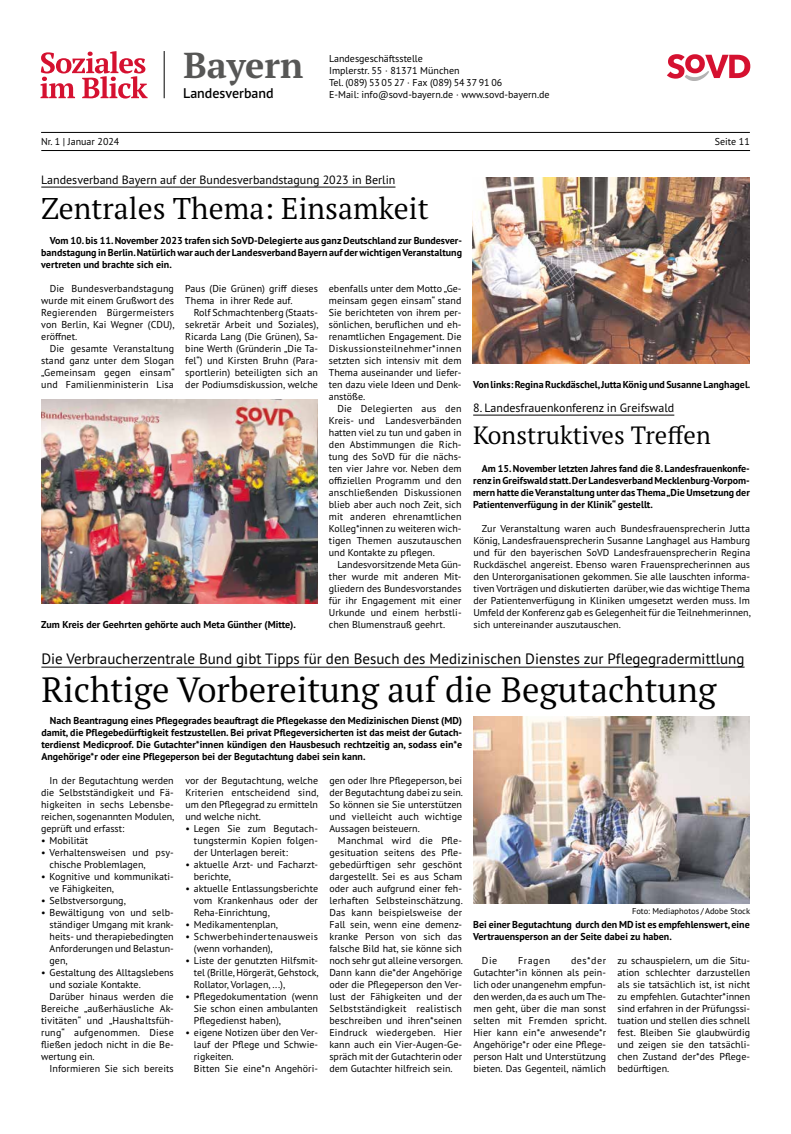
<style>
.page{position:relative;width:791px;height:1134px;background:#fff}
.page>*{position:absolute;margin:0;border:0;box-sizing:border-box;transform-origin:0 0}
.t1{font:700 36px "PT Serif Pro";color:#575756}
.t2{font:35px "PT Serif Pro";color:#000}
.t3{font:30px "PT Serif Pro";color:#000}
.t4{font:25px "PT Serif Pro";color:#000}
.t5{font:15px "PT Sans Pro";color:#000}
.t6{font:600 14px "PT Sans Pro";color:#000}
.t7{font:12px "PT Sans Pro";color:#000}
.t8{font:10px/12px "PT Sans Pro";color:#000;text-align:justify}
.t9{font:700 10px/12px "PT Sans Pro";color:#000;text-align:justify}
.t10{font:10px/12px "PT Sans Pro";letter-spacing:.03em;color:#000}
.t11{font:10px "PT Sans Pro";letter-spacing:.02em;color:#000}
.t12{font:8.5px "PT Sans Pro";color:#000}
</style>
<div class="page">
<hr style="left:164px;top:51px;width:1px;height:47px;background:#000">
<hr style="left:41px;top:132px;width:709px;height:1px;background:#000">
<svg style="left:667px;top:54px;width:83px;height:27px"></svg>
<svg style="left:41px;top:51px;width:107px;height:48px"></svg>
<hr style="left:41px;top:150px;width:709px;height:1px;background:#000">
<img style="left:472px;top:177px;width:277px;height:187px">
<img style="left:41px;top:400px;width:277px;height:204px">
<hr style="left:41px;top:187px;width:354px;height:1px;background:#000">
<hr style="left:473px;top:415px;width:201px;height:1px;background:#000">
<hr style="left:41px;top:667px;width:703px;height:1px;background:#000">
<img style="left:473px;top:717px;width:277px;height:187px">
<h1 class="t1" style="left:183px;top:41px;width:121px">Bayern</h1>
<p class="t8" style="left:329px;top:52px;width:222px;text-align:left">Landesgeschäftsstelle<br>Implerstr. 55 · 81371 München<br>Tel. (089) 53 05 27 · Fax (089) 54 37 91 06<br>E-Mail: info@sovd-bayern.de · www.sovd-bayern.de</p>
<h3 class="t6" style="left:183px;top:84px;width:92px">Landesverband</h3>
<p class="t8" style="left:41px;top:135px;width:80px">Nr. 1 | Januar 2024</p>
<p class="t8" style="left:715px;top:135px;width:36px">Seite 11</p>
<p class="t7" style="left:41px;top:172px;width:356px">Landesverband Bayern auf der Bundesverbandstagung 2023 in Berlin</p>
<h3 class="t3" style="left:41px;top:188px;width:389px">Zentrales Thema: Einsamkeit</h3>
<p class="t9" style="left:41px;top:234px;width:422px;text-indent:8px">Vom 10. bis 11. November 2023 trafen sich SoVD-Delegierte aus ganz Deutschland zur Bundesver&shy;bandstagung in Berlin. Natürlich war auch der Landesverband Bayern auf der wichtigen Veranstaltung vertreten und brachte sich ein.</p>
<p class="t8" style="left:41px;top:282px;width:135px;text-indent:8px">Die Bundesverbandstagung wurde mit einem Grußwort des Regierenden Bürgermeisters von Berlin, Kai Wegner (CDU), eröffnet.</p>
<p class="t8" style="left:41px;top:342px;width:135px;text-indent:8px">Die gesamte Veranstaltung stand ganz unter dem Slogan „Gemeinsam gegen einsam“ und Familienministerin Lisa</p>
<p class="t8" style="left:329px;top:282px;width:134px">ebenfalls unter dem Motto „Ge&shy;meinsam gegen einsam“ stand Sie berichteten von ihrem per&shy;sönlichen, beruflichen und eh&shy;renamtlichen Engagement. Die Diskussionsteilnehmer*innen setzten sich intensiv mit dem Thema auseinander und liefer&shy;ten dazu viele Ideen und Denk&shy;anstöße.</p>
<p class="t8" style="left:329px;top:402px;width:134px;text-indent:8px">Die Delegierten aus den Kreis- und Landesverbänden hatten viel zu tun und gaben in den Abstimmungen die Rich&shy;tung des SoVD für die nächs&shy;ten vier Jahre vor. Neben dem offiziellen Programm und den anschließenden Diskussionen blieb aber auch noch Zeit, sich mit anderen ehrenamtlichen Kolleg*innen zu weiteren wich&shy;tigen Themen auszutauschen und Kontakte zu pflegen.</p>
<p class="t8" style="left:329px;top:558px;width:134px;text-indent:8px">Landesvorsitzende Meta Gün&shy;ther wurde mit anderen Mit&shy;gliedern des Bundesvorstandes für ihr Engagement mit einer Urkunde und einem herbstli&shy;chen Blumenstrauß geehrt.</p>
<p class="t8" style="left:185px;top:282px;width:134px">Paus (Die Grünen) griff dieses<br>Thema in ihrer Rede auf.</p>
<p class="t8" style="left:185px;top:306px;width:135px;text-indent:8px">Rolf Schmachtenberg (Staats&shy;sekretär Arbeit und Soziales), Ricarda Lang (Die Grünen), Sa&shy;bine Werth (Gründerin „Die Ta&shy;fel“) und Kirsten Bruhn (Para&shy;sportlerin) beteiligten sich an der Podiumsdiskussion, welche</p>
<p class="t9" style="left:41px;top:618px;width:256px">Zum Kreis der Geehrten gehörte auch Meta Günther (Mitte).</p>
<p class="t9" style="left:473px;top:378px;width:279px">Von links: Regina Ruckdäschel, Jutta König und Susanne Langhagel.</p>
<p class="t7" style="left:473px;top:400px;width:203px">8. Landesfrauenkonferenz in Greifswald</p>
<h3 class="t4" style="left:473px;top:419px;width:239px">Konstruktives Treffen</h3>
<p class="t9" style="left:473px;top:462px;width:278px;text-indent:8px">Am 15. November letzten Jahres fand die 8. Landesfrauenkonfe&shy;renz in Greifswald statt. Der Landesverband Mecklenburg-Vorpom&shy;mern hatte die Veranstaltung unter das Thema „Die Umsetzung der Patientenverfügung in der Klinik“ gestellt.</p>
<p class="t8" style="left:473px;top:522px;width:279px;text-indent:8px">Zur Veranstaltung waren auch Bundesfrauensprecherin Jutta König, Landesfrauensprecherin Susanne Langhagel aus Hamburg und für den bayerischen SoVD Landesfrauensprecherin Regina Ruckdäschel angereist. Ebenso waren Frauensprecherinnen aus den Unterorganisationen gekommen. Sie alle lauschten informa&shy;tiven Vorträgen und diskutierten darüber, wie das wichtige Thema der Patientenverfügung in Kliniken umgesetzt werden muss. Im Umfeld der Konferenz gab es Gelegenheit für die Teilnehmerinnen, sich untereinander auszutauschen.</p>
<h3 class="t5" style="left:41px;top:649px;width:705px">Die Verbraucherzentrale Bund gibt Tipps für den Besuch des Medizinischen Dienstes zur Pflegegradermittlung</h3>
<h2 class="t2" style="left:41px;top:666px;width:676px">Richtige Vorbereitung auf die Begutachtung</h2>
<p class="t9" style="left:41px;top:714px;width:422px;text-indent:8px">Nach Beantragung eines Pflegegrades beauftragt die Pflegekasse den Medizinischen Dienst (MD) damit, die Pflegebedürftigkeit festzustellen. Bei privat Pflegeversicherten ist das meist der Gutach&shy;terdienst Medicproof. Die Gutachter*innen kündigen den Hausbesuch rechtzeitig an, sodass ein*e Angehörige*r oder eine Pflegeperson bei der Begutachtung dabei sein kann.</p>
<p class="t8" style="left:41px;top:774px;width:135px;text-indent:8px">In der Begutachtung werden die Selbstständigkeit und Fä&shy;higkeiten in sechs Lebensbe&shy;reichen, sogenannten Modulen, geprüft und erfasst:</p>
<p class="t8" style="left:41px;top:834px;width:49px">• Mobilität</p>
<p class="t8" style="left:50px;top:846px;width:126px;text-indent:-8px">• Verhaltensweisen und psy&shy;chische Problemlagen,</p>
<p class="t8" style="left:50px;top:870px;width:126px;text-indent:-8px">• Kognitive und kommunikati&shy;ve Fähigkeiten,</p>
<p class="t8" style="left:41px;top:894px;width:86px">• Selbstversorgung,</p>
<p class="t8" style="left:50px;top:906px;width:126px;text-indent:-8px">• Bewältigung von und selb&shy;ständiger Umgang mit krank&shy;heits- und therapiebedingten Anforderungen und Belastun&shy;gen,</p>
<p class="t8" style="left:41px;top:966px;width:134px">• Gestaltung des Alltagslebens</p>
<p class="t8" style="left:50px;top:978px;width:93px">und soziale Kontakte.</p>
<p class="t8" style="left:50px;top:990px;width:126px">Darüber hinaus werden die</p>
<p class="t8" style="left:41px;top:1002px;width:134px">Bereiche „außerhäusliche Ak-</p>
<p class="t8" style="left:41px;top:1014px;width:134px">tivitäten“ und „Haushaltsfüh-</p>
<p class="t11" style="left:41px;top:1026px;width:134px">rung“ aufgenommen. Diese</p>
<p class="t8" style="left:41px;top:1038px;width:134px">fließen jedoch nicht in die Be-</p>
<p class="t8" style="left:41px;top:1050px;width:55px">wertung ein.</p>
<p class="t8" style="left:50px;top:1062px;width:126px">Informieren Sie sich bereits</p>
<p class="t8" style="left:185px;top:774px;width:135px">vor der Begutachtung, welche Kriterien entscheidend sind, um den Pflegegrad zu ermitteln und welche nicht.</p>
<p class="t8" style="left:194px;top:822px;width:126px;text-indent:-8px">• Legen Sie zum Begutach&shy;tungstermin Kopien folgen&shy;der Unterlagen bereit:</p>
<p class="t8" style="left:194px;top:858px;width:126px;text-indent:-8px">• aktuelle Arzt- und Facharzt&shy;berichte,</p>
<p class="t8" style="left:194px;top:882px;width:126px;text-indent:-8px">• aktuelle Entlassungsberichte vom Krankenhaus oder der Reha-Einrichtung,</p>
<p class="t8" style="left:185px;top:918px;width:94px">• Medikamentenplan,</p>
<p class="t10" style="left:194px;top:930px;width:126px;text-indent:-8px">• Schwerbehindertenausweis (wenn vorhanden),</p>
<p class="t8" style="left:194px;top:954px;width:126px;text-indent:-8px">• Liste der genutzten Hilfsmit&shy;tel (Brille, Hörgerät, Gehstock, Rollator, Vorlagen, ...),</p>
<p class="t8" style="left:194px;top:990px;width:126px;text-indent:-8px">• Pflegedokumentation (wenn Sie schon einen ambulanten Pflegedienst haben),</p>
<p class="t8" style="left:194px;top:1026px;width:126px;text-align:left;text-indent:-8px">• eigene Notizen über den Ver&shy;lauf der Pflege und Schwie&shy;rigkeiten.<br>Bitten Sie eine*n Angehöri-</p>
<p class="t8" style="left:329px;top:774px;width:135px">gen oder Ihre Pflegeperson, bei der Begutachtung dabei zu sein.<br>So können sie Sie unterstützen und vielleicht auch wichtige Aussagen beisteuern.</p>
<p class="t8" style="left:329px;top:834px;width:135px;text-indent:9px">Manchmal wird die Pfle&shy;gesituation seitens des Pfle&shy;gebedürftigen sehr geschönt dargestellt. Sei es aus Scham oder auch aufgrund einer feh&shy;lerhaften Selbsteinschätzung.<br>Das kann beispielsweise der Fall sein, wenn eine demenz&shy;kranke Person von sich das falsche Bild hat, sie könne sich noch sehr gut alleine versorgen.<br>Dann kann die*der Angehörige oder die Pflegeperson den Ver&shy;lust der Fähigkeiten und der Selbstständigkeit realistisch beschreiben und ihren*seinen Eindruck wiedergeben. Hier kann auch ein Vier-Augen-Ge&shy;spräch mit der Gutachterin oder dem Gutachter hilfreich sein.</p>
<p class="t12" style="left:632px;top:905px;width:120px">Foto: Mediaphotos / Adobe Stock</p>
<p class="t9" style="left:473px;top:918px;width:278px">Bei einer Begutachtung durch den MD ist es empfehlenswert, eine<br>Vertrauensperson an der Seite dabei zu haben.</p>
<p class="t8" style="left:473px;top:954px;width:135px;text-indent:98px">des*der Gutachter*in können als pein&shy;lich oder unangenehm empfun&shy;den werden, da es auch um The&shy;men geht, über die man sonst selten mit Fremden spricht.<br>Hier kann ein*e anwesende*r Angehörige*r oder eine Pflege&shy;person Halt und Unterstützung bieten. Das Gegenteil, nämlich</p>
<p class="t8" style="left:482px;top:954px;width:17px">Die</p>
<p class="t8" style="left:518px;top:954px;width:34px">Fragen</p>
<p class="t8" style="left:617px;top:954px;width:134px">zu schauspielern, um die Situ&shy;ation schlechter darzustellen als sie tatsächlich ist, ist nicht zu empfehlen. Gutachter*innen sind erfahren in der Prüfungssi&shy;tuation und stellen dies schnell fest. Bleiben Sie glaubwürdig und zeigen sie den tatsächli&shy;chen Zustand der*des Pflege&shy;bedürftigen.</p>
</div>
